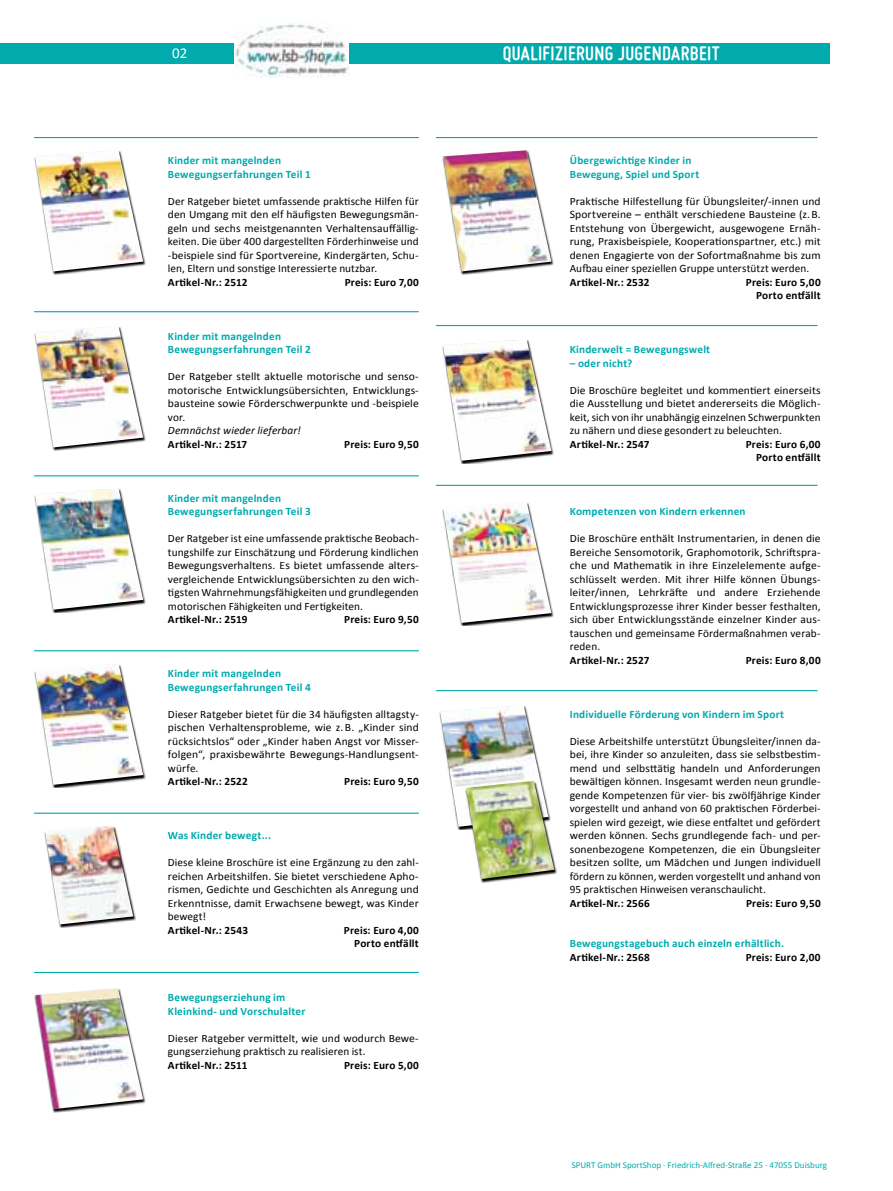
<style>
.page{position:relative;width:893px;height:1191px;background:#fff}
.page>*{position:absolute;margin:0;border:0;box-sizing:border-box;transform-origin:0 0}
.t1{font:700 21px "Miso";color:#fff}
.t2{font:15px "Calibri";color:#fff}
.t3{font:11.25px/13.5px "Calibri";letter-spacing:.005em;color:#000;text-align:justify}
.t4{font:700 11.25px/13.5px "Calibri";letter-spacing:.02em;color:#00aaad}
.t5{font:700 11.25px/13.5px "Calibri";letter-spacing:.015em;color:#000;text-align:center}
.t6{font:italic 11.25px "Calibri";letter-spacing:.015em;color:#000}
.t7{font:9px "Calibri";color:#00aaad}
</style>
<div class="page">
<div style="left:0;top:43px;width:829px;height:21px;background:#00aaad"></div>
<svg style="left:34px;top:157px;width:111px;height:117px"></svg>
<img style="left:35px;top:150px;width:108px;height:121px">
<svg style="left:34px;top:333px;width:111px;height:117px"></svg>
<img style="left:35px;top:327px;width:108px;height:120px">
<svg style="left:34px;top:495px;width:111px;height:118px"></svg>
<img style="left:35px;top:489px;width:108px;height:120px">
<svg style="left:34px;top:671px;width:111px;height:117px"></svg>
<img style="left:35px;top:664px;width:108px;height:121px">
<svg style="left:34px;top:996px;width:112px;height:116px"></svg>
<img style="left:35px;top:988px;width:108px;height:121px">
<svg style="left:442px;top:157px;width:112px;height:117px"></svg>
<img style="left:443px;top:150px;width:108px;height:121px">
<svg style="left:442px;top:346px;width:112px;height:118px"></svg>
<img style="left:443px;top:340px;width:108px;height:121px">
<svg style="left:442px;top:509px;width:112px;height:117px"></svg>
<img style="left:443px;top:503px;width:108px;height:120px">
<svg style="left:44px;top:832px;width:92px;height:95px"></svg>
<img style="left:45px;top:826px;width:88px;height:98px">
<img style="left:440px;top:706px;width:103px;height:120px">
<svg style="left:465px;top:781px;width:92px;height:101px"></svg>
<img style="left:466px;top:780px;width:88px;height:99px">
<hr style="left:34px;top:137px;width:385px;height:1px;background:#00aaad">
<hr style="left:34px;top:311px;width:385px;height:1px;background:#00aaad">
<hr style="left:34px;top:475px;width:385px;height:1px;background:#00aaad">
<hr style="left:34px;top:650px;width:385px;height:1px;background:#00aaad">
<hr style="left:34px;top:812px;width:385px;height:1px;background:#00aaad">
<hr style="left:34px;top:972px;width:385px;height:1px;background:#00aaad">
<hr style="left:436px;top:137px;width:381px;height:1px;background:#00aaad">
<hr style="left:436px;top:325px;width:381px;height:1px;background:#00aaad">
<hr style="left:436px;top:485px;width:381px;height:1px;background:#00aaad">
<hr style="left:436px;top:690px;width:381px;height:1px;background:#00aaad">
<img style="left:235px;top:23px;width:114px;height:54px">
<h2 class="t2" style="left:172px;top:44px;width:17px">02</h2>
<p class="t4" style="left:168px;top:153px;width:144px">Kinder mit mangelnden<br>Bewegungserfahrungen Teil 1</p>
<p class="t3" style="left:168px;top:193px;width:252px">Der Ratgeber bietet umfassende praktische Hilfen für den Umgang mit den elf häufigsten Bewegungsmän&shy;geln und sechs meistgenannten Verhaltensauffällig&shy;keiten. Die über 400 dargestellten Förderhinweise und -beispiele sind für Sportvereine, Kindergärten, Schu&shy;len, Eltern und sonstige Interessierte nutzbar.</p>
<p class="t5" style="left:168px;top:274px;width:91px">Artikel-Nr.: 2512 P</p>
<p class="t5" style="left:351px;top:274px;width:69px">reis: Euro 7,00</p>
<p class="t4" style="left:168px;top:328px;width:144px">Kinder mit mangelnden<br>Bewegungserfahrungen Teil 2</p>
<p class="t3" style="left:168px;top:369px;width:252px">Der Ratgeber stellt aktuelle motorische und senso&shy;motorische Entwicklungsübersichten, Entwicklungs&shy;bausteine sowie Förderschwerpunkte und -beispiele vor.</p>
<p class="t6" style="left:168px;top:423px;width:134px">Demnächst wieder lieferbar!</p>
<p class="t5" style="left:168px;top:436px;width:90px">Artikel-Nr.: 2517 P</p>
<p class="t5" style="left:350px;top:436px;width:70px">reis: Euro 9,50</p>
<p class="t4" style="left:168px;top:490px;width:144px">Kinder mit mangelnden<br>Bewegungserfahrungen Teil 3</p>
<p class="t3" style="left:168px;top:531px;width:252px">Der Ratgeber ist eine umfassende praktische Beobach&shy;tungshilfe zur Einschätzung und Förderung kindlichen Bewegungsverhaltens. Es bietet umfassende alters&shy;vergleichende Entwicklungsübersichten zu den wich&shy;tigsten Wahrnehmungsfähigkeiten und grundlegenden motorischen Fähigkeiten und Fertigkeiten.</p>
<p class="t5" style="left:168px;top:612px;width:91px">Artikel-Nr.: 2519 P</p>
<p class="t5" style="left:350px;top:612px;width:70px">reis: Euro 9,50</p>
<p class="t4" style="left:168px;top:666px;width:144px">Kinder mit mangelnden<br>Bewegungserfahrungen Teil 4</p>
<p class="t3" style="left:168px;top:706px;width:252px">Dieser Ratgeber bietet für die 34 häufigsten alltagsty&shy;pischen Verhaltensprobleme, wie z.B. „Kinder sind rücksichtslos“ oder „Kinder haben Angst vor Misser&shy;folgen“, praxisbewährte Bewegungs-Handlungsent&shy;würfe.</p>
<p class="t5" style="left:168px;top:774px;width:91px">Artikel-Nr.: 2522 P</p>
<p class="t5" style="left:350px;top:774px;width:70px">reis: Euro 9,50</p>
<p class="t4" style="left:168px;top:828px;width:105px">Was Kinder bewegt...</p>
<p class="t3" style="left:168px;top:855px;width:252px">Diese kleine Broschüre ist eine Ergänzung zu den zahl&shy;reichen Arbeitshilfen. Sie bietet verschiedene Apho&shy;rismen, Gedichte und Geschichten als Anregung und Erkenntnisse, damit Erwachsene bewegt, was Kinder bewegt!</p>
<p class="t5" style="left:168px;top:922px;width:91px">Artikel-Nr.: 2543 P</p>
<p class="t5" style="left:350px;top:922px;width:70px">reis: Euro 4,00<br>Porto entfällt</p>
<p class="t4" style="left:168px;top:990px;width:139px">Bewegungserziehung im<br>Kleinkind- und Vorschulalter</p>
<p class="t3" style="left:168px;top:1030px;width:252px">Dieser Ratgeber vermittelt, wie und wodurch Bewe&shy;gungserziehung praktisch zu realisieren ist.</p>
<p class="t5" style="left:168px;top:1057px;width:90px">Artikel-Nr.: 2511 P</p>
<p class="t5" style="left:350px;top:1057px;width:70px">reis: Euro 5,00</p>
<h1 class="t1" style="left:503px;top:41px;width:18px">QUALIFIZIERUNG</h1>
<h1 class="t1" style="left:618px;top:41px;width:8px">JUGENDAR</h1>
<h1 class="t1" style="left:690px;top:41px;width:17px">BEIT</h1>
<p class="t4" style="left:570px;top:153px;width:131px">Übergewichtige Kinder in<br>Bewegung, Spiel und Sport</p>
<p class="t3" style="left:570px;top:193px;width:252px">Praktische Hilfestellung für Übungsleiter/-innen und Sportvereine – enthält verschiedene Bausteine (z.B.<br>Entstehung von Übergewicht, ausgewogene Ernäh&shy;rung, Praxisbeispiele, Kooperationspartner, etc.) mit denen Engagierte von der Sofortmaßnahme bis zum Aufbau einer speziellen Gruppe unterstützt werden.</p>
<p class="t5" style="left:570px;top:274px;width:91px">Artikel-Nr.: 2532 P</p>
<p class="t5" style="left:752px;top:274px;width:70px">reis: Euro 5,00<br>Porto entfällt</p>
<p class="t4" style="left:570px;top:342px;width:142px">Kinderwelt = Bewegungswelt</p>
<p class="t4" style="left:570px;top:355px;width:64px">– oder nicht?</p>
<p class="t3" style="left:570px;top:382px;width:252px">Die Broschüre begleitet und kommentiert einerseits die Ausstellung und bietet andererseits die Möglich&shy;keit, sich von ihr unabhängig einzelnen Schwerpunkten zu nähern und diese gesondert zu beleuchten.</p>
<p class="t5" style="left:570px;top:436px;width:91px">Artikel-Nr.: 2547 P</p>
<p class="t5" style="left:752px;top:436px;width:70px">reis: Euro 6,00<br>Porto entfällt</p>
<p class="t4" style="left:570px;top:504px;width:177px">Kompetenzen von Kindern erkennen</p>
<p class="t3" style="left:570px;top:531px;width:252px">Die Broschüre enthält I nstrumentarien, in denen die Bereiche Sensomotorik, Graphomotorik, Schriftspra&shy;che und Mathematik in ihre Einzelelemente aufge&shy;schlüsselt werden. Mit ihrer Hilfe können Übungs&shy;leiter/innen, Lehrkräfte und andere Erziehende Entwicklungsprozesse ihrer Kinder besser festhalten, sich über Entwicklungsstände einzelner Kinder aus&shy;tauschen und gemeinsame Fördermaßnahmen verab&shy;reden.</p>
<p class="t5" style="left:570px;top:652px;width:91px">Artikel-Nr.: 2527 P</p>
<p class="t5" style="left:752px;top:652px;width:70px">reis: Euro 8,00</p>
<p class="t4" style="left:570px;top:706px;width:216px">Individuelle Förderung von Kindern im Sport</p>
<p class="t3" style="left:570px;top:733px;width:252px">Diese Arbeitshilfe unterstützt Übungsleiter/innen da&shy;bei, ihre Kinder so anzuleiten, dass sie selbstbestim&shy;mend und selbsttätig handeln und Anforderungen bewältigen können. Insgesamt werden neun grundle&shy;gende Kompetenzen für vier- bis zwölfjährige Kinder vorgestellt und anhand von 60 praktischen Förderbei&shy;spielen wird gezeigt, wie diese entfaltet und gefördert werden können. Sechs grundlegende fach- und per&shy;sonenbezogene Kompetenzen, die ein Übungsleiter besitzen sollte, um Mädchen und Jungen individuell fördern zu können, werden vorgestellt und anhand von 95 praktischen Hinweisen veranschaulicht.</p>
<p class="t5" style="left:570px;top:895px;width:91px">Artikel-Nr.: 2566 P</p>
<p class="t5" style="left:752px;top:895px;width:70px">reis: Euro 9,50</p>
<p class="t4" style="left:570px;top:936px;width:216px">Bewegungstagebuch auch einzeln erhältlich.</p>
<p class="t5" style="left:570px;top:949px;width:91px">Artikel-Nr.: 2568 P</p>
<p class="t5" style="left:752px;top:949px;width:70px">reis: Euro 2,00</p>
<p class="t7" style="left:572px;top:1159px;width:257px">SPURT GmbH SportShop · Friedrich-Alfred-Straße 25 · 47055 Duisburg</p>
</div>
